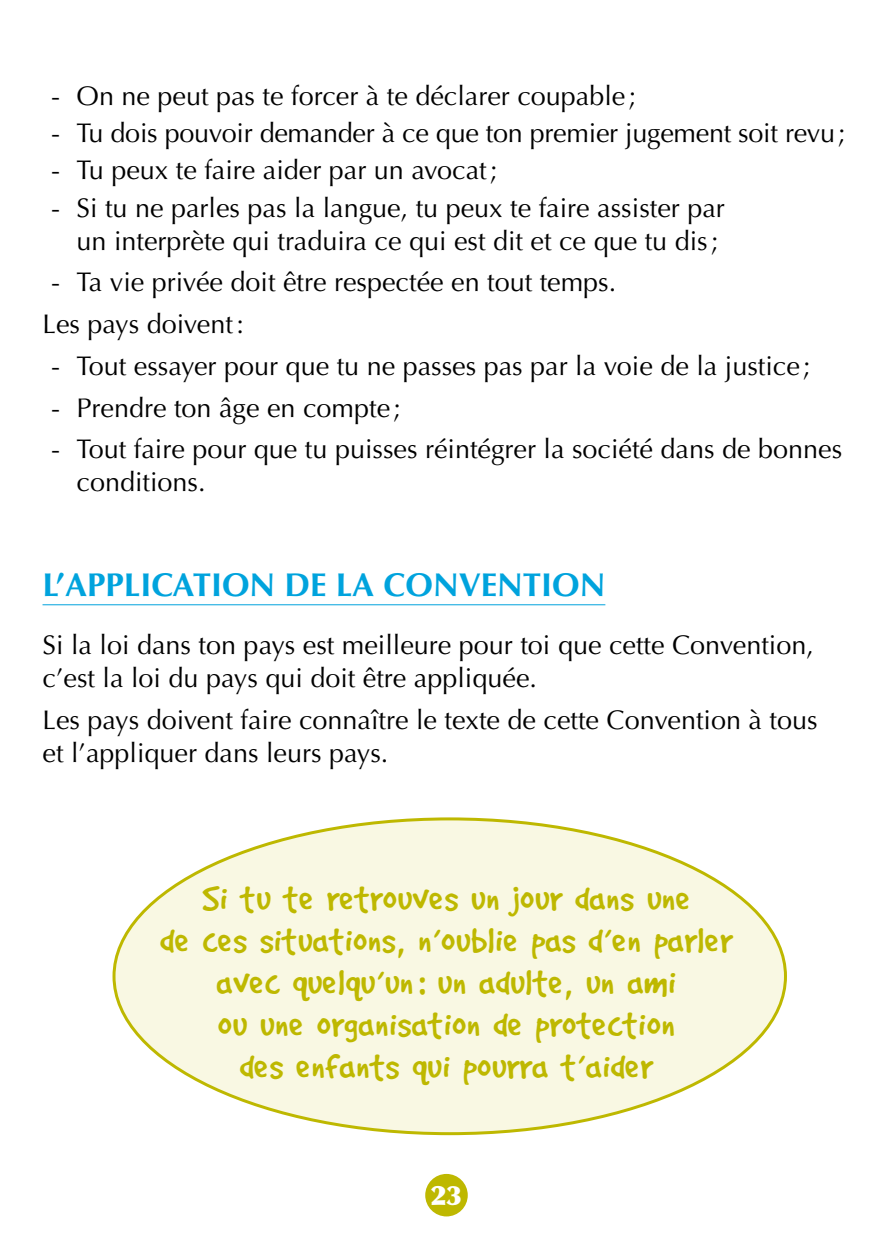
<style>
.page{position:relative;width:893px;height:1259px;background:#fff}
.page>*{position:absolute;margin:0;border:0;box-sizing:border-box;transform-origin:0 0}
.t1{font:39px/42px "Campbell Toddler";color:#beb800;text-align:center}
.t2{font:700 33px "Optima LT Std";color:#00a3dd}
.t3{font:27px/33px "Optima LT Std";color:#000}
.t4{font:900 27px "Optima LT Std";color:#fff}
</style>
<div class="page">
<div style="left:425px;top:1174px;width:43px;height:42px;background:#beb800;border-radius:50%"></div>
<div style="left:114px;top:819px;width:671px;height:314px;background:#f9f8e3;border-radius:50%"></div>
<hr style="left:43px;top:604px;width:562px;height:1px;background:#00a3dd">
<p class="t3" style="left:51px;top:80px;width:587px">- On ne peut pas te forcer à te déclarer coupable ;</p>
<p class="t3" style="left:51px;top:117px;width:796px">- Tu dois pouvoir demander à ce que ton premier jugement soit revu;</p>
<p class="t3" style="left:51px;top:154px;width:448px">- Tu peux te faire aider par un avocat;</p>
<p class="t3" style="left:51px;top:191px;width:675px;text-align:right">- Si tu ne parles pas la langue, tu peux te faire assister par un interprète qui traduira ce qui est dit et ce que tu dis;</p>
<p class="t3" style="left:43px;top:262px;width:575px;line-height:41.7px;text-indent:9px">- Ta vie privée doit être respectée en tout temps.<br>Les pays doivent:</p>
<p class="t3" style="left:51px;top:350px;width:761px">- Tout essayer pour que tu ne passes pas par la voie de la justice ;</p>
<p class="t3" style="left:51px;top:391px;width:352px">- Prendre ton âge en compte ;</p>
<p class="t3" style="left:77px;top:433px;width:767px;text-indent:-26px">- Tout faire pour que tu puisses réintégrer la société dans de bonnes conditions.</p>
<p class="t2" style="left:43px;top:565px;width:564px">L’APPLICATION DE LA CONVENTION</p>
<p class="t3" style="left:43px;top:629px;width:773px">Si la loi dans ton pays est meilleure pour toi que cette Convention, c’est la loi du pays qui doit être appliquée.</p>
<p class="t3" style="left:43px;top:704px;width:777px">Les pays doivent faire connaître le texte de cette Convention à tous et l’appliquer dans leurs pays.</p>
<h1 class="t1" style="left:160px;top:877px;width:574px">Si tu te retrouves un jour dans une<br>de ces situations, n’oublie pas d’en parler avec quelqu’un: un adulte, un ami<br>ou une organisation de protection<br>des enfants qui pourra t’aider</h1>
<p class="t4" style="left:431px;top:1179px;width:33px">23</p>
</div>
